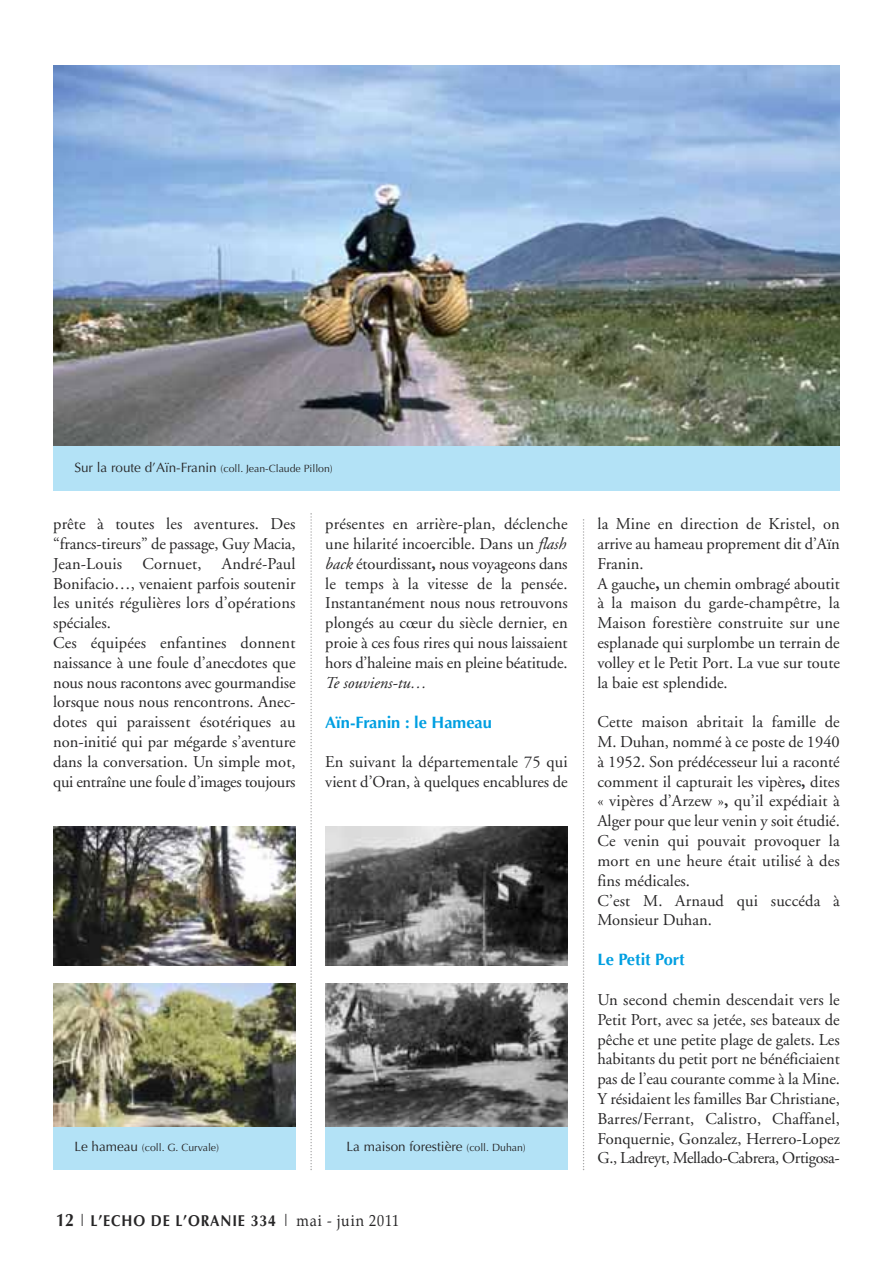
<style>
.page{position:relative;width:893px;height:1263px;background:#fff}
.page>*{position:absolute;margin:0;border:0;box-sizing:border-box;transform-origin:0 0}
.t1{font:16.5px/19.8px "Adobe Garamond";color:#272627}
.t2{font:700 16.5px "Optima";color:#009fe1}
.t3{font:italic 16.5px "Adobe Garamond";color:#272627}
.t4{font:700 15.75px "Optima";letter-spacing:.06em;color:#272627;scale:.9 1}
.t5{font:13.5px "Optima";color:#272627}
.t6{font:10.5px "Optima";color:#272627}
.s1{font-size:13.5px}
.s2{font-style:italic}
.s3{font-weight:700}
.s4{font-size:10.5px}
.s5{font-size:18px}
.s6{font-family:"Palatino";font-weight:400;font-size:16.5px}
.s7{font-family:"Palatino";font-weight:400}
</style>
<div class="page">
<svg style="left:310px;top:513px;width:2px;height:657px"></svg>
<svg style="left:583px;top:519px;width:1px;height:651px"></svg>
<img style="left:325px;top:826px;width:243px;height:139px">
<img style="left:325px;top:983px;width:243px;height:143px">
<div style="left:325px;top:1127px;width:243px;height:42px;background:#b3e2f6"></div>
<img style="left:53px;top:826px;width:243px;height:139px">
<img style="left:53px;top:983px;width:243px;height:143px">
<div style="left:53px;top:1127px;width:243px;height:42px;background:#b3e2f6"></div>
<img style="left:53px;top:65px;width:787px;height:381px">
<div style="left:53px;top:446px;width:787px;height:44px;background:#b3e2f6"></div>
<p class="t6" style="left:74px;top:464px;width:260px"><span class="s1">Sur la route d’Aïn-Franin</span> (coll. Jean-Claude Pillon)</p>
<p class="t1" style="left:53px;top:516px;width:244px">prête à toutes les aventures. Des “francs-tireurs” de passage, Guy Macia, Jean-Louis Cornuet, André-Paul Bonifacio…, venaient parfois soutenir les unités régulières lors d’opérations spéciales.<br>Ces équipées enfantines donnent naissance à une foule d’anecdotes que nous nous racontons avec gourmandise lorsque nous nous rencontrons. Anec - dotes qui paraissent ésotériques au non-initié qui par mégarde s’aventure dans la conversation. Un simple mot, qui entraîne une foule d’images toujours</p>
<p class="t1" style="left:325px;top:516px;width:244px;text-align:justify">présentes en arrière-plan, déclenche une hilarité incoercible. Dans un <span class="s2">flash back</span> étourdissant<span class="s3">,</span> nous voyageons dans le temps à la vitesse de la pensée.<br>Instantanément nous nous retrouvons plongés au cœur du siècle dernier, en proie à ces fous rires qui nous laissaient hors d’haleine mais en pleine béatitude.</p>
<p class="t3" style="left:325px;top:676px;width:103px">Te souviens-tu…</p>
<p class="t2" style="left:325px;top:715px;width:168px">Aïn-Franin : le Hameau</p>
<p class="t1" style="left:325px;top:754px;width:244px">En suivant la départementale 75 qui vient d’Oran, à quelques encablures de</p>
<p class="t6" style="left:74px;top:1143px;width:146px"><span class="s1">Le hameau</span> (coll. G. Curvale)</p>
<p class="t5" style="left:347px;top:1141px;width:181px">La maison forestière <span class="s4">(coll. Duhan)</span></p>
<p class="t4" style="left:56px;top:1214px;width:383px"><span class="s5">12</span> <span class="s6">|</span> L’ECHO DE L’ORANIE 334 <span class="s6">|</span> <span class="s7">mai - juin 2011</span></p>
<p class="t1" style="left:597px;top:516px;width:244px">la Mine en direction de Kristel, on arrive au hameau proprement dit d’Aïn<br>Franin.<br>A gauche<span class="s3">,</span> un chemin ombragé aboutit à la maison du garde-champêtre, la<br>Maison forestière construite sur une esplanade qui surplombe un terrain de volley et le Petit Port. La vue sur toute la baie est splendide.</p>
<p class="t1" style="left:597px;top:714px;width:244px">Cette maison abritait la famille de<br>M. Duhan, nommé à ce poste de 1940 à 1952. Son prédécesseur lui a raconté comment il capturait les vipères<span class="s3">,</span> dites « vipères d’Arzew »<span class="s3">,</span> qu’il expédiait à<br>Alger pour que leur venin y soit étudié.<br>Ce venin qui pouvait provoquer la mort en une heure était utilisé à des fins médicales.<br>C’est M. Arnaud qui succéda à<br>Monsieur Duhan.</p>
<p class="t2" style="left:597px;top:953px;width:89px">Le Petit Port</p>
<p class="t1" style="left:597px;top:991px;width:244px;text-align:justify">Un second chemin descendait vers le Petit Port, avec sa jetée, ses bateaux de pêche et une petite plage de galets. Les habitants du petit port ne bénéficiaient pas de l’eau courante comme à la Mine.<br>Y résidaient les familles Bar Christiane, Barres/Ferrant, Calistro, Chaffanel, Fonquernie, Gonzalez, Herrero-Lopez G., Ladreyt, Mellado-Cabrera, Ortigosa-</p>
</div>
